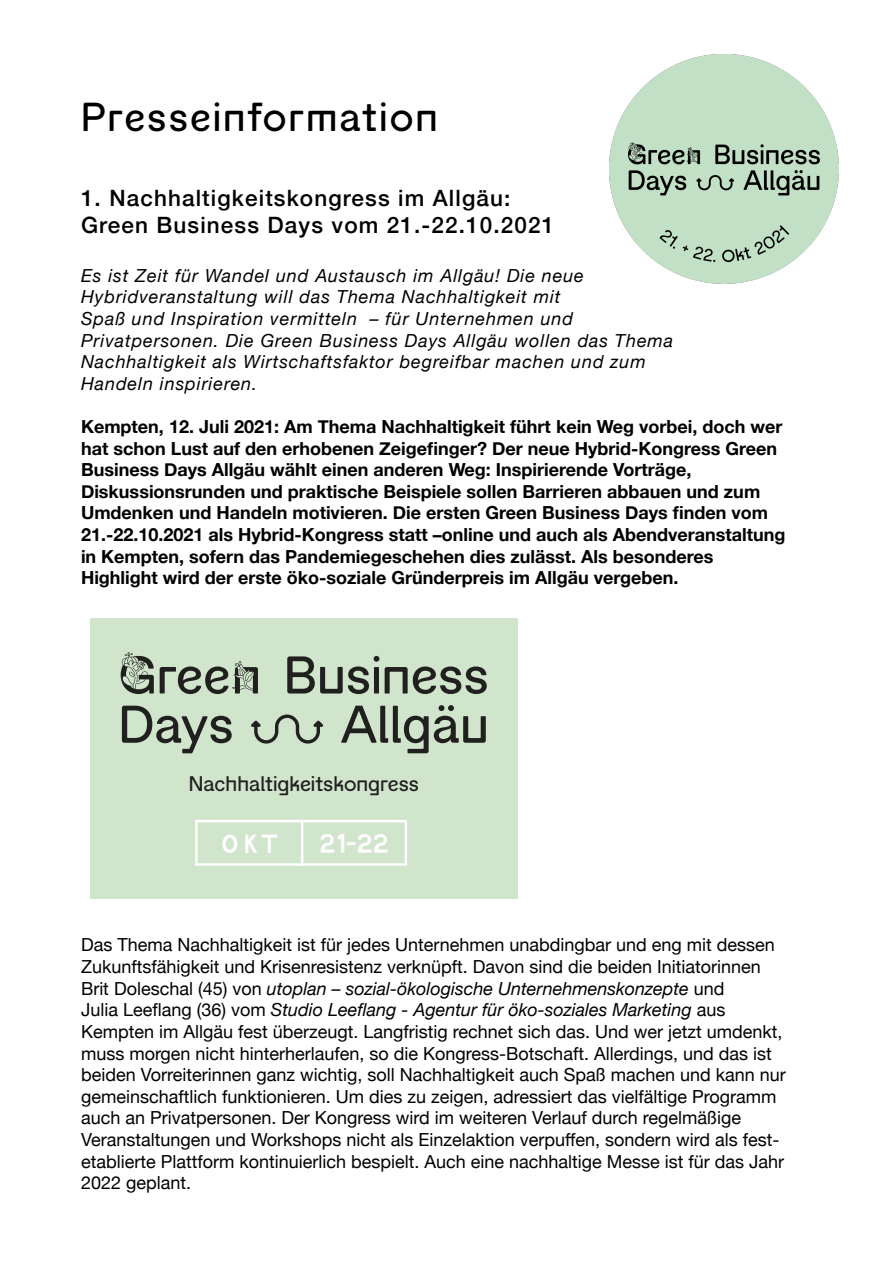
<style>
.page{position:relative;width:893px;height:1263px;background:#fff}
.page>*{position:absolute;margin:0;border:0;box-sizing:border-box;transform-origin:0 0}
.t1{font:40.5px "Fleuron";letter-spacing:.05em;color:#000}
.t2{font:700 26.85px "Ponte";color:#fff}
.t3{font:700 26.25px "Ponte";color:#fff}
.t4{font:500 22.5px/27px "Helvetica Neue";letter-spacing:.05em;color:#000}
.t5{font:21.15px "Fleuron";color:#20201f}
.t6{font:18px/21.6px "Helvetica Neue";color:#000}
.t7{font:700 18px/21.6px "Helvetica Neue";color:#000}
.t8{font:italic 18px/21.6px "Helvetica Neue";letter-spacing:.05em;color:#000}
.s1{font-style:italic}
</style>
<div class="page">
<img style="left:609px;top:54px;width:230px;height:230px">
<div style="left:90px;top:618px;width:427px;height:281px;background:#d1e4cc"></div>
<svg style="left:121px;top:652px;width:33px;height:42px"></svg>
<svg style="left:160px;top:661px;width:98px;height:33px"></svg>
<svg style="left:287px;top:656px;width:92px;height:38px"></svg>
<svg style="left:385px;top:666px;width:102px;height:28px"></svg>
<svg style="left:122px;top:706px;width:110px;height:47px"></svg>
<svg style="left:341px;top:705px;width:145px;height:48px"></svg>
<svg style="left:251px;top:714px;width:72px;height:29px"></svg>
<div style="left:195px;top:820px;width:212px;height:46px;border:3px solid #fff"></div>
<hr style="left:301px;top:820px;width:2px;height:46px;background:#fff">
<h1 class="t1" style="left:81px;top:94px;width:358px">Presseinformation</h1>
<p class="t4" style="left:81px;top:183px;width:475px">1. Nachhaltigkeitskongress im Allgäu:<br>Green Business Days vom 21.-22.10.2021</p>
<p class="t8" style="left:81px;top:266px;width:594px">Es ist Zeit für Wandel und Austausch im Allgäu! Die neue Hybridveranstaltung will das Thema Nachhaltigkeit mit<br>Spaß und Inspiration vermitteln – für Unternehmen und Privatpersonen. Die Green Business Days Allgäu wollen das Thema Nachhaltigkeit als Wirtschaftsfaktor begreifbar machen und zum Handeln inspirieren.</p>
<p class="t7" style="left:81px;top:416px;width:706px">Kempten, 12. Juli 2021: Am Thema Nachhaltigkeit führt kein Weg vorbei, doch wer hat schon Lust auf den erhobenen Zeigefinger? Der neue Hybrid-Kongress Green Business Days Allgäu wählt einen anderen Weg: Inspirierende Vorträge, Diskussionsrunden und praktische Beispiele sollen Barrieren abbauen und zum Umdenken und Handeln motivieren. Die ersten Green Business Days finden vom 21.-22.10.2021 als Hybrid-Kongress statt –online und auch als Abendveranstaltung in Kempten, sofern das Pandemiegeschehen dies zulässt. Als besonderes Highlight wird der erste öko-soziale Gründerpreis im Allgäu vergeben.</p>
<p class="t5" style="left:189px;top:772px;width:232px">Nachhaltigkeitskongress</p>
<h3 class="t3" style="left:221px;top:827px;width:59px">OKT</h3>
<h2 class="t2" style="left:320px;top:827px;width:71px">21-22</h2>
<p class="t6" style="left:81px;top:935px;width:706px">Das Thema Nachhaltigkeit ist für jedes Unternehmen unabdingbar und eng mit dessen Zukunftsfähigkeit und Krisenresistenz verknüpft. Davon sind die beiden Initiatorinnen Brit Doleschal (45) von <span class="s1">utoplan – sozial-ökologische Unternehmenskonzepte</span> und<br>Julia Leeflang (36) vom <span class="s1">Studio Leeflang - Agentur für öko-soziales Marketing</span> aus Kempten im Allgäu fest überzeugt. Langfristig rechnet sich das. Und wer jetzt umdenkt, muss morgen nicht hinterherlaufen, so die Kongress-Botschaft. Allerdings, und das ist beiden Vorreiterinnen ganz wichtig, soll Nachhaltigkeit auch Spaß machen und kann nur gemeinschaftlich funktionieren. Um dies zu zeigen, adressiert das vielfältige Programm auch an Privatpersonen. Der Kongress wird im weiteren Verlauf durch regelmäßige Veranstaltungen und Workshops nicht als Einzelaktion verpuffen, sondern wird als fest&shy;etablierte Plattform kontinuierlich bespielt. Auch eine nachhaltige Messe ist für das Jahr 2022 geplant.</p>
</div>
